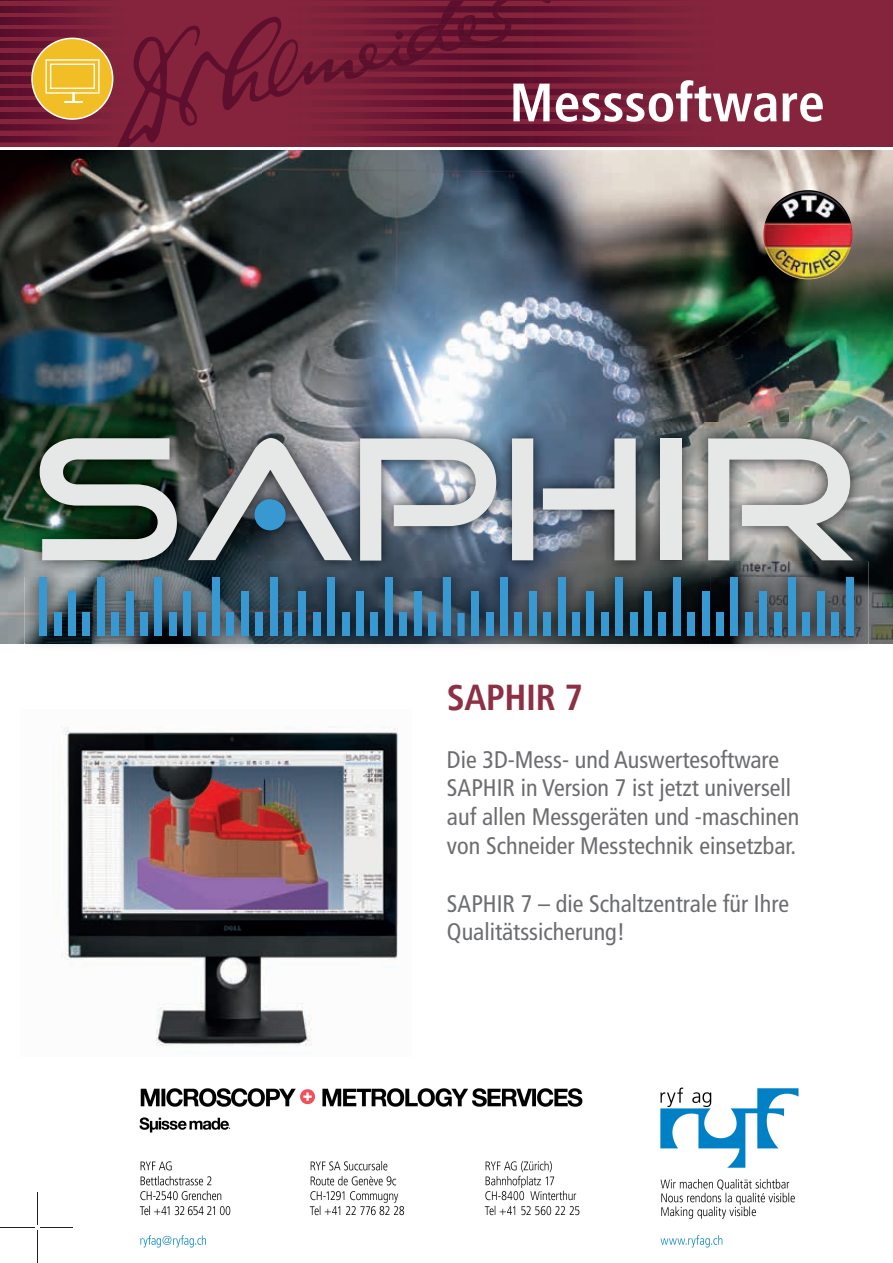
<style>
.page{position:relative;width:893px;height:1263px;background:#fff}
.page>*{position:absolute;margin:0;border:0;box-sizing:border-box;transform-origin:0 0}
.t1{font:700 condensed 54px "Frutiger LT";color:#fff}
.t2{font:700 condensed 36px "Frutiger LT";letter-spacing:-.01em;color:#8d2f45}
.t3{font:condensed 24px/28.8px "Frutiger LT";color:#6c6d70}
</style>
<div class="page">
<img style="left:0;top:150px;width:788px;height:196px">
<img style="left:788px;top:150px;width:105px;height:295px">
<img style="left:0;top:346px;width:578px;height:99px">
<img style="left:578px;top:346px;width:210px;height:77px">
<img style="left:0;top:445px;width:25px;height:199px">
<img style="left:866px;top:445px;width:27px;height:199px">
<div style="left:0;top:0;width:893px;height:148px;background:#85243c"></div>
<svg style="left:0;top:30px;width:97px;height:6px"></svg>
<svg style="left:0;top:18px;width:97px;height:6px"></svg>
<svg style="left:0;top:6px;width:97px;height:7px"></svg>
<svg style="left:0;top:0;width:97px;height:1px"></svg>
<svg style="left:511px;top:136px;width:154px;height:6px"></svg>
<svg style="left:511px;top:124px;width:154px;height:7px"></svg>
<svg style="left:511px;top:112px;width:154px;height:7px"></svg>
<svg style="left:511px;top:101px;width:154px;height:6px"></svg>
<svg style="left:117px;top:17px;width:394px;height:131px"></svg>
<svg style="left:286px;top:89px;width:379px;height:6px"></svg>
<svg style="left:286px;top:0;width:379px;height:24px"></svg>
<svg style="left:286px;top:30px;width:379px;height:53px"></svg>
<hr style="left:37px;top:1192px;width:1px;height:32px;background:#231f20">
<hr style="left:40px;top:1227px;width:32px;height:1px;background:#231f20">
<hr style="left:0;top:1227px;width:34px;height:1px;background:#231f20">
<hr style="left:37px;top:1230px;width:1px;height:33px;background:#231f20">
<svg style="left:0;top:38px;width:126px;height:104px"></svg>
<img style="left:25px;top:562px;width:843px;height:84px">
<div style="left:40px;top:577px;width:7px;height:58px;background:#3798d2"></div>
<div style="left:97px;top:577px;width:7px;height:58px;background:#3798d2"></div>
<div style="left:54px;top:613px;width:7px;height:22px;background:#3798d2"></div>
<div style="left:83px;top:613px;width:7px;height:22px;background:#3798d2"></div>
<div style="left:68px;top:591px;width:8px;height:44px;background:#3798d2"></div>
<div style="left:155px;top:577px;width:7px;height:58px;background:#3798d2"></div>
<div style="left:112px;top:613px;width:7px;height:22px;background:#3798d2"></div>
<div style="left:140px;top:613px;width:8px;height:22px;background:#3798d2"></div>
<div style="left:126px;top:591px;width:7px;height:44px;background:#3798d2"></div>
<div style="left:212px;top:577px;width:8px;height:58px;background:#3798d2"></div>
<div style="left:169px;top:613px;width:7px;height:22px;background:#3798d2"></div>
<div style="left:198px;top:613px;width:7px;height:22px;background:#3798d2"></div>
<div style="left:184px;top:591px;width:7px;height:44px;background:#3798d2"></div>
<div style="left:270px;top:577px;width:7px;height:58px;background:#3798d2"></div>
<div style="left:227px;top:613px;width:7px;height:22px;background:#3798d2"></div>
<div style="left:255px;top:613px;width:8px;height:22px;background:#3798d2"></div>
<div style="left:241px;top:591px;width:7px;height:44px;background:#3798d2"></div>
<div style="left:328px;top:577px;width:7px;height:58px;background:#3798d2"></div>
<div style="left:284px;top:613px;width:8px;height:22px;background:#3798d2"></div>
<div style="left:313px;top:613px;width:7px;height:22px;background:#3798d2"></div>
<div style="left:299px;top:591px;width:7px;height:44px;background:#3798d2"></div>
<div style="left:385px;top:577px;width:7px;height:58px;background:#3798d2"></div>
<div style="left:342px;top:613px;width:7px;height:22px;background:#3798d2"></div>
<div style="left:371px;top:613px;width:7px;height:22px;background:#3798d2"></div>
<div style="left:356px;top:591px;width:8px;height:44px;background:#3798d2"></div>
<div style="left:443px;top:577px;width:7px;height:58px;background:#3798d2"></div>
<div style="left:399px;top:613px;width:8px;height:22px;background:#3798d2"></div>
<div style="left:428px;top:613px;width:8px;height:22px;background:#3798d2"></div>
<div style="left:414px;top:591px;width:7px;height:44px;background:#3798d2"></div>
<div style="left:500px;top:577px;width:8px;height:58px;background:#3798d2"></div>
<svg style="left:457px;top:613px;width:8px;height:22px"></svg>
<div style="left:486px;top:613px;width:7px;height:22px;background:#3798d2"></div>
<div style="left:472px;top:591px;width:7px;height:44px;background:#3798d2"></div>
<div style="left:558px;top:577px;width:7px;height:58px;background:#3798d2"></div>
<div style="left:515px;top:613px;width:7px;height:22px;background:#3798d2"></div>
<div style="left:544px;top:613px;width:7px;height:22px;background:#3798d2"></div>
<div style="left:529px;top:591px;width:7px;height:44px;background:#3798d2"></div>
<div style="left:616px;top:577px;width:7px;height:58px;background:#3798d2"></div>
<div style="left:572px;top:613px;width:8px;height:22px;background:#3798d2"></div>
<div style="left:601px;top:613px;width:7px;height:22px;background:#3798d2"></div>
<div style="left:587px;top:591px;width:7px;height:44px;background:#3798d2"></div>
<div style="left:673px;top:577px;width:7px;height:58px;background:#3798d2"></div>
<div style="left:630px;top:613px;width:7px;height:22px;background:#3798d2"></div>
<div style="left:659px;top:613px;width:7px;height:22px;background:#3798d2"></div>
<div style="left:644px;top:591px;width:8px;height:44px;background:#3798d2"></div>
<div style="left:731px;top:577px;width:7px;height:58px;background:#3798d2"></div>
<div style="left:687px;top:613px;width:8px;height:22px;background:#3798d2"></div>
<div style="left:716px;top:613px;width:8px;height:22px;background:#3798d2"></div>
<div style="left:702px;top:591px;width:7px;height:44px;background:#3798d2"></div>
<div style="left:788px;top:577px;width:8px;height:58px;background:#3798d2"></div>
<div style="left:745px;top:613px;width:7px;height:22px;background:#3798d2"></div>
<div style="left:774px;top:613px;width:7px;height:22px;background:#3798d2"></div>
<div style="left:760px;top:591px;width:7px;height:44px;background:#3798d2"></div>
<div style="left:846px;top:577px;width:7px;height:58px;background:#3798d2"></div>
<div style="left:803px;top:613px;width:7px;height:22px;background:#3798d2"></div>
<div style="left:831px;top:613px;width:8px;height:22px;background:#3798d2"></div>
<div style="left:817px;top:591px;width:7px;height:44px;background:#3798d2"></div>
<img style="left:25px;top:423px;width:841px;height:153px">
<svg style="left:40px;top:438px;width:137px;height:122px;background:#839288"></svg>
<svg style="left:188px;top:438px;width:164px;height:122px;background:#858a8e"></svg>
<svg style="left:360px;top:438px;width:136px;height:123px;background:#a9b2bb"></svg>
<svg style="left:512px;top:438px;width:124px;height:122px;background:#97a0aa"></svg>
<div style="left:660px;top:438px;width:22px;height:122px;background:#e6e8e7"></div>
<svg style="left:708px;top:438px;width:145px;height:122px;background:#c1c2c0"></svg>
<div style="left:254px;top:499px;width:32px;height:31px;background:#3798d2;border-radius:50%"></div>
<img style="left:765px;top:190px;width:44px;height:33px">
<img style="left:61px;top:726px;width:337px;height:320px">
<img style="left:139px;top:1087px;width:660px;height:161px">
<h1 class="t1" style="left:509px;top:71px;width:317px">Messsoftware</h1>
<h2 class="t2" style="left:447px;top:676px;width:138px">SAPHIR 7</h2>
<p class="t3" style="left:447px;top:745px;width:354px">Die 3D-Mess- und Auswertesoftware SAPHIR in Version 7 ist jetzt universell auf allen Messgeräten und -maschinen von Schneider Messtechnik einsetzbar.</p>
<p class="t3" style="left:447px;top:889px;width:344px">SAPHIR 7 – die Schaltzentrale für Ihre<br>Qualitätssicherung!</p>
</div>
